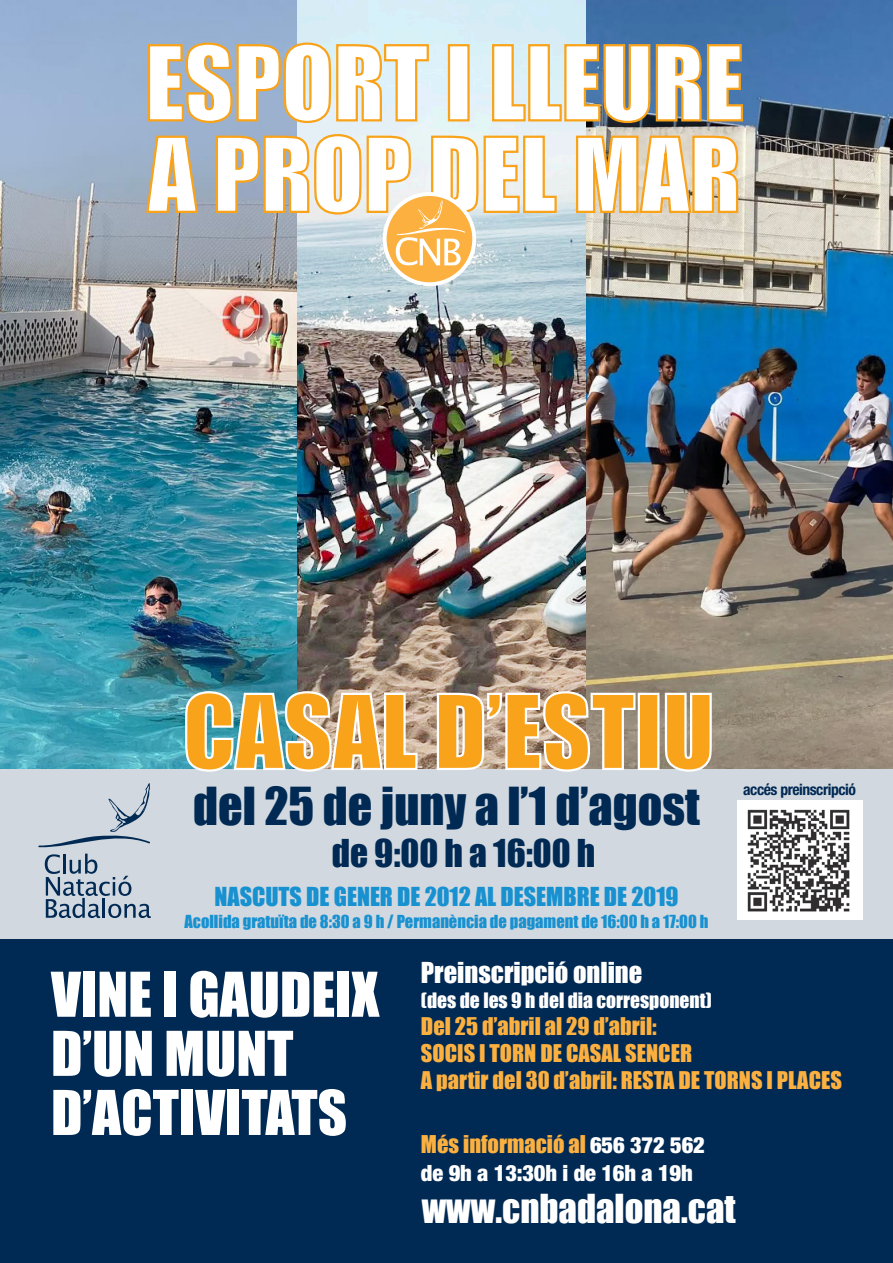
<style>
.page{position:relative;width:893px;height:1263px;background:#fff}
.page>*{position:absolute;margin:0;border:0;box-sizing:border-box;transform-origin:0 0}
.t1{font:57px/59.1px "Impact";color:#fff}
.t2{font:48.15px "Impact";color:#002953}
.t3{font:36.75px "Impact";color:#fff}
.t4{font:35.25px "Impact";color:#002953}
.t5{font:26.55px "Impact";color:#fff}
.t6{font:24px "Impact";color:#1891d1}
.t7{font:900 condensed 22.5px/27.3px "Helvetica Neue LT Std";letter-spacing:-.01em;color:#fff}
.t8{font:22.35px/26.8px "Impact";color:#fbb03f}
.t9{font:19.5px "Impact";color:#fff}
.t10{font:16.5px "Impact";color:#1891d1}
.t11{font:700 condensed 15.6px "Helvetica Neue LT Std";letter-spacing:-.03em;color:#002953}
.s1{font-family:"Impact";font-weight:400;font-stretch:normal;color:#fbb03f}
</style>
<div class="page">
<div style="left:0;top:769px;width:893px;height:494px;background:#002953"></div>
<img style="left:0;top:0;width:298px;height:769px">
<img style="left:298px;top:0;width:289px;height:690px">
<img style="left:587px;top:0;width:306px;height:769px">
<div style="left:0;top:769px;width:893px;height:170px;background:#d1d8df"></div>
<svg style="left:184px;top:690px;width:529px;height:82px;background:#ddb066"></svg>
<svg style="left:45px;top:854px;width:106px;height:64px"></svg>
<svg style="left:38px;top:783px;width:112px;height:65px"></svg>
<div style="left:738px;top:801px;width:125px;height:119px;background:#fff"></div>
<img style="left:747px;top:809px;width:103px;height:103px">
<svg style="left:145px;top:127px;width:594px;height:89px"></svg>
<svg style="left:147px;top:41px;width:597px;height:83px"></svg>
<svg style="left:385px;top:194px;width:89px;height:90px;background:#fbbb5a"></svg>
<div style="left:383px;top:192px;width:93px;height:94px;border:4px solid #fff;border-radius:50%"></div>
<svg style="left:396px;top:200px;width:70px;height:65px"></svg>
<p class="t2" style="left:193px;top:768px;width:508px">del 25 de juny a l’1 d’agost</p>
<p class="t4" style="left:332px;top:826px;width:265px">de 9:00 h a 16:00 h</p>
<p class="t6" style="left:214px;top:878px;width:466px">NASCUTS DE GENER DE 2012 AL DESEMBRE DE 2019</p>
<p class="t10" style="left:184px;top:909px;width:525px">Acollida gratuïta de 8:30 a 9 h / Permanència de pagament de 16:00 h a 17:00 h</p>
<p class="t11" style="left:743px;top:779px;width:114px">accés preinscripció</p>
<p class="t1" style="left:51px;top:963px;width:329px">VINE I GAUDEIX<br>D’UN MUNT<br>D’ACTIVITATS</p>
<p class="t5" style="left:421px;top:952px;width:223px">Preinscripció online</p>
<p class="t9" style="left:421px;top:985px;width:292px">(des de les 9 h del dia corresponent)</p>
<p class="t8" style="left:421px;top:1012px;width:422px">Del 25 d’abril al 29 d’abril:<br>SOCIS I TORN DE CASAL SENCER<br>A partir del 30 d’abril: RESTA DE TORNS I PLACES</p>
<p class="t7" style="left:421px;top:1131px;width:285px"><span class="s1">Més informació al</span> 656 372 562 de 9h a 13:30h i de 16h a 19h</p>
<p class="t3" style="left:422px;top:1180px;width:315px">www.cnbadalona.cat</p>
</div>
